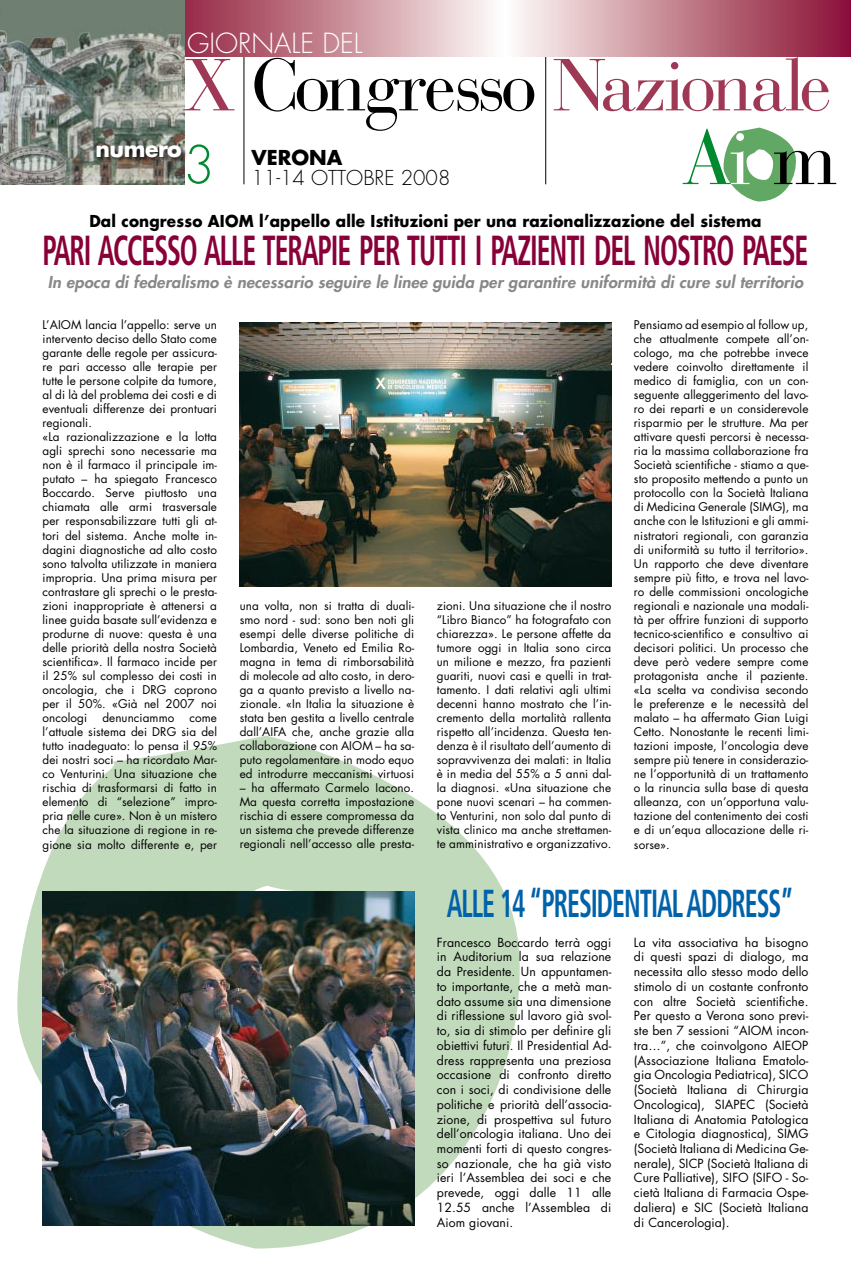
<style>
.page{position:relative;width:851px;height:1276px;background:#fff}
.page>*{position:absolute;margin:0;border:0;box-sizing:border-box;transform-origin:0 0}
.t1{font:73px "Bauer Bodoni Std";letter-spacing:-.05em;color:#9e3854}
.t2{font:300 51px "Futura Std";color:#00892e}
.t3{font:700 condensed 42px "Frutiger";letter-spacing:-.04em;color:#880038;scale:.66 1}
.t4{font:700 condensed 39px "Frutiger";letter-spacing:-.04em;color:#0062a9;scale:.66 1}
.t5{font:300 27px "Futura Std";color:#fff}
.t6{font:700 22px "Futura Std";color:#fff}
.t7{font:300 20px "Futura Std";color:#000}
.t8{font:700 20px "Futura Std";color:#000}
.t9{font:italic 800 16px "Futura";letter-spacing:.01em;color:#87888a}
.t10{font:700 16px "Futura";letter-spacing:.01em;color:#000;scale:.95 1}
.t11{font:12.3px/14.7px "Futura";letter-spacing:.005em;color:#000;text-align:justify}
.t12{font:11.7px/14px "Futura";letter-spacing:.005em;color:#000;text-align:justify}
.s1{color:#000}
</style>
<div class="page">
<hr style="left:244px;top:55px;width:1px;height:129px;background:#000">
<hr style="left:545px;top:55px;width:1px;height:129px;background:#000">
<svg style="left:184px;top:0;width:666px;height:57px;background:#c68c98"></svg>
<img style="left:0;top:0;width:184px;height:184px">
<div style="left:97px;top:145px;width:131px;height:68px;background:#000;opacity:.6"></div>
<svg style="left:682px;top:128px;width:154px;height:73px"></svg>
<svg style="left:17px;top:735px;width:503px;height:513px;fill:#c2dabc"></svg>
<img style="left:240px;top:322px;width:371px;height:265px">
<img style="left:43px;top:891px;width:371px;height:335px">
<h3 class="t5" style="left:187px;top:27px;width:177px">GIORNALE DEL</h3>
<h1 class="t1" style="left:182px;top:42px;width:650px">X <span class="s1">Congresso</span> Nazionale</h1>
<h2 class="t2" style="left:183px;top:134px;width:33px">3</h2>
<h3 class="t6" style="left:95px;top:134px;width:88px">NUMERO</h3>
<h3 class="t8" style="left:251px;top:144px;width:92px">VERONA</h3>
<h3 class="t7" style="left:251px;top:165px;width:200px">11-14 OTTOBRE 2008</h3>
<h3 class="t10" style="left:89px;top:210px;width:709px">Dal congresso AIOM l’appello alle Istituzioni per una razionalizzazione del sistema</h3>
<h3 class="t3" style="left:43px;top:225px;width:1161px">PARI ACCESSO ALLE TERAPIE PER TUTTI I PAZIENTI DEL NOSTRO PAESE</h3>
<h3 class="t9" style="left:48px;top:271px;width:756px">In epoca di federalismo è necessario seguire le linee guida per garantire uniformità di cure sul territorio</h3>
<p class="t12" style="left:43px;top:317px;width:176px;text-align:left">L’AIOM lancia l’appello: serve un intervento deciso dello Stato come garante delle regole per assicura&shy;re pari accesso alle terapie per tutte le persone colpite da tumore, al di là del problema dei costi e di eventuali differenze dei prontuari regionali.<br>«La razionalizzazione e la lotta agli sprechi sono necessarie ma non è il farmaco il principale im&shy;putato – ha spiegato Francesco<br>Boccardo. Serve piuttosto una chiamata alle armi trasversale per responsabilizzare tutti gli at&shy;tori del sistema. Anche molte in&shy;dagini diagnostiche ad alto costo sono talvolta utilizzate in maniera impropria. Una prima misura per contrastare gli sprechi o le presta&shy;zioni inappropriate è attenersi a linee guida basate sull’evidenza e produrne di nuove: questa è una delle priorità della nostra Società scientifica». Il farmaco incide per il 25% sul complesso dei costi in oncologia, che i DRG coprono per il 50%. «Già nel 2007 noi oncologi</p>
<p class="t12" style="left:102px;top:710px;width:73px">denunciammo</p>
<p class="t12" style="left:43px;top:710px;width:176px;text-indent:147px">come l’attuale sistema dei DRG sia del tutto inadeguato: lo pensa il 95% dei nostri soci – ha ricordato Mar&shy;co Venturini. Una situazione che rischia di trasformarsi di fatto in elemento di “selezione” impro&shy;pria nelle cure». Non è un mistero che la situazione di regione in re&shy;gione sia molto differente e, per</p>
<p class="t12" style="left:240px;top:598px;width:176px">una volta, non si tratta di duali&shy;smo nord - sud: sono ben noti gli esempi delle diverse politiche di Lombardia, Veneto ed Emilia Ro&shy;magna in tema di rimborsabilità di molecole ad alto costo, in dero&shy;ga a quanto previsto a livello na&shy;zionale. «In Italia la situazione è stata ben gestita a livello centrale dall’AIFA che, anche grazie alla collaborazione con AIOM – ha sa&shy;puto regolamentare in modo equo ed introdurre meccanismi virtuosi</p>
<p class="t12" style="left:240px;top:780px;width:176px">– ha affermato Carmelo Iacono.<br>Ma questa corretta impostazione rischia di essere compromessa da un sistema che prevede differenze regionali nell’accesso alle presta-</p>
<p class="t12" style="left:437px;top:598px;width:176px">zioni. Una situazione che il nostro “Libro Bianco” ha fotografato con chiarezza». Le persone affette da tumore oggi in Italia sono circa un milione e mezzo, fra pazienti guariti, nuovi casi e quelli in trat&shy;tamento. I dati relativi agli ultimi decenni hanno mostrato che l’in&shy;cremento della mortalità rallenta rispetto all’incidenza. Questa ten&shy;denza è il risultato dell’aumento di sopravvivenza dei malati: in Italia è in media del 55% a 5 anni dal&shy;la diagnosi. «Una situazione che pone nuovi scenari – ha commen&shy;to Venturini, non solo dal punto di vista clinico ma anche strettamen&shy;te amministrativo e organizzativo.</p>
<p class="t12" style="left:634px;top:317px;width:176px">Pensiamo ad esempio al follow up, che attualmente compete all’on&shy;cologo, ma che potrebbe invece vedere coinvolto direttamente il medico di famiglia, con un con&shy;seguente alleggerimento del lavo&shy;ro dei reparti e un considerevole risparmio per le strutture. Ma per attivare questi percorsi è necessa&shy;ria la massima collaborazione fra Società scientifiche - stiamo a que&shy;sto proposito mettendo a punto un protocollo con la Società Italiana di Medicina Generale (SIMG), ma anche con le Istituzioni e gli ammi&shy;nistratori regionali, con garanzia di uniformità su tutto il territorio».<br>Un rapporto che deve diventare sempre più fitto, e trova nel lavo&shy;ro delle commissioni oncologiche regionali e nazionale una modali&shy;tà per offrire funzioni di supporto tecnico-scientifico e consultivo ai decisori politici. Un processo che deve però vedere sempre come protagonista anche il paziente. «La scelta va condivisa secondo le preferenze e le necessità del malato – ha affermato Gian Luigi Cetto. Nonostante le recenti limi&shy;tazioni imposte, l’oncologia deve sempre più tenere in considerazio&shy;ne l’opportunità di un trattamento o la rinuncia sulla base di questa alleanza, con un’opportuna valu&shy;tazione del contenimento dei costi e di un’equa allocazione delle ri&shy;sorse».</p>
<h3 class="t4" style="left:446px;top:880px;width:527px">ALLE 14 “PRESIDENTIAL ADDRESS”</h3>
<p class="t11" style="left:437px;top:934px;width:176px">Francesco Boccardo terrà oggi in Auditorium la sua relazione da Presidente. Un appuntamen&shy;to importante, che a metà man&shy;dato assume sia una dimensione di riflessione sul lavoro già svol&shy;to, sia di stimolo per definire gli obiettivi futuri. Il Presidential Ad&shy;dress rappresenta una preziosa occasione di confronto diretto con i soci, di condivisione delle politiche e priorità dell’associa&shy;zione, di prospettiva sul futuro dell’oncologia italiana. Uno dei momenti forti di questo congres&shy;so nazionale, che ha già visto ieri l’Assemblea dei soci e che prevede, oggi dalle 11 alle 12.55 anche l’Assemblea di Aiom giovani.</p>
<p class="t11" style="left:634px;top:934px;width:176px">La vita associativa ha bisogno di questi spazi di dialogo, ma necessita allo stesso modo dello stimolo di un costante confronto con altre Società scientifiche.<br>Per questo a Verona sono previ&shy;ste ben 7 sessioni “AIOM incon&shy;tra…”, che coinvolgono AIEOP (Associazione Italiana Ematolo&shy;gia Oncologia Pediatrica), SICO (Società Italiana di Chirurgia Oncologica), SIAPEC (Società Italiana di Anatomia Patologica e Citologia diagnostica), SIMG (Società Italiana di Medicina Ge&shy;nerale), SICP (Società Italiana di Cure Palliative), SIFO (SIFO - So&shy;cietà Italiana di Farmacia Ospe&shy;daliera) e SIC (Società Italiana di Cancerologia).</p>
</div>
